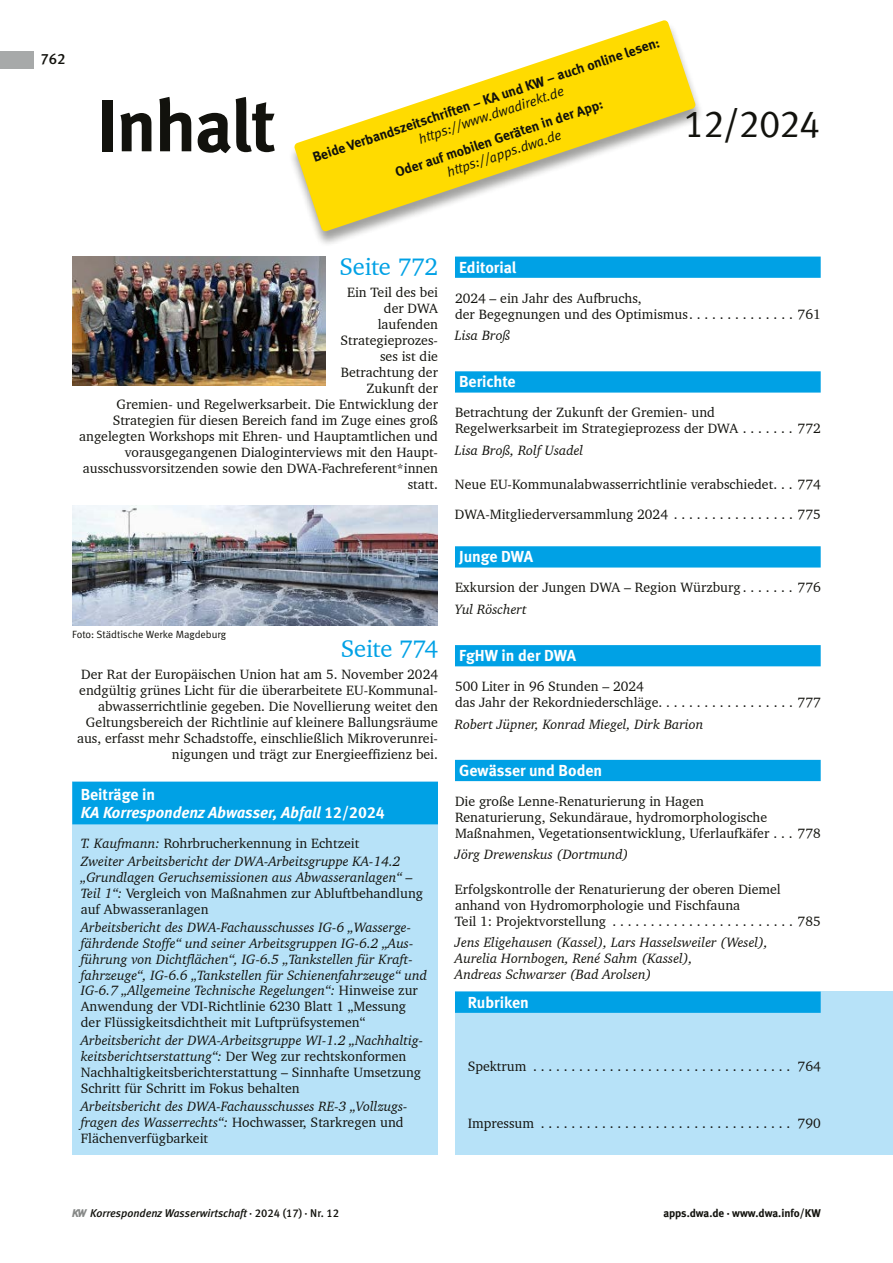
<style>
.page{position:relative;width:893px;height:1263px;background:#fff}
.page>*{position:absolute;margin:0;border:0;box-sizing:border-box;transform-origin:0 0}
.Inhalt{font:700 73.5px "Meta";letter-spacing:-.02em;color:#12120d}
.aktuelle_Ausgabe{font:38.25px "Meta Normal LF";letter-spacing:-.035em;color:#12120d}
.Inhalt-Seitenzahl-gross-cyan{font:24.45px "Charter BT";letter-spacing:-.01em;color:#00a1e5}
.Balken_Rubrik{font:15.9px "Meta Bold LF";color:#fff}
.Kasten_Balken_2zeilig{font:italic 15.9px/18px "Meta Bold LF";letter-spacing:-.005em;color:#fff}
.t1{font:15px "Meta Medium LF";color:#12120d}
.Inhalt-G1{font:13.8px/15.9px "Charter BT";color:#12120d}
.Kasten_Inhalt{font:italic 13.8px/15.9px "Charter BT";color:#12120d}
.Kasten_Inhalt-2{font:13.8px/15.9px "Charter BT";color:#12120d}
.Inhalt-G1-2{font:13.8px/16.2px "Meta Bold LF";color:#12120d;text-align:center}
.t2{font:italic 11.25px "Meta Medium LF";color:#12120d}
.t3{font:700 11.25px "Meta";color:#12120d}
.Bildnachweis{font:10.5px "Meta Normal LF";color:#12120d}
.s1{font-family:"Meta Normal LF";font-style:italic}
.s2{font-style:normal}
.s3{font-style:italic}
.s4{font-family:"KAKW";font-style:normal;font-size:11.7px;color:#878988}
</style>
<div class="page">
<div style="left:0;top:51px;width:34px;height:17px;background:#a7a9a9"></div>
<div style="left:455px;top:991px;width:438px;height:164px;background:#b7e2f8"></div>
<div style="left:72px;top:782px;width:366px;height:373px;background:#b7e2f8"></div>
<div style="left:72px;top:782px;width:366px;height:42px;background:#00a1e5"></div>
<div style="left:455px;top:991px;width:366px;height:22px;background:#00a1e5"></div>
<div style="left:455px;top:257px;width:366px;height:21px;background:#00a1e5"></div>
<div style="left:455px;top:371px;width:366px;height:22px;background:#00a1e5"></div>
<div style="left:455px;top:546px;width:366px;height:21px;background:#00a1e5"></div>
<div style="left:455px;top:645px;width:366px;height:21px;background:#00a1e5"></div>
<div style="left:455px;top:760px;width:366px;height:21px;background:#00a1e5"></div>
<svg style="left:294px;top:20px;width:402px;height:212px"></svg>
<img style="left:72px;top:505px;width:366px;height:121px">
<img style="left:72px;top:257px;width:253px;height:128px">
<p class="t1" style="left:40px;top:50px;width:27px">762</p>
<p class="Inhalt" style="left:97px;top:82px;width:181px">Inhalt</p>
<p class="Inhalt-G1-2" style="left:311px;top:151px;width:366px;rotate:-19deg">Beide Verbandszeitschriften – KA und KW – auch online lesen: <span class="s1">https://www.dwadirekt.de</span></p>
<p class="Inhalt-G1-2" style="left:393px;top:166px;width:220px;rotate:-19deg">Oder auf mobilen Geräten in der App: <span class="s1">https://apps.dwa.de</span></p>
<p class="aktuelle_Ausgabe" style="left:684px;top:102px;width:139px">12/2024</p>
<p class="Inhalt-Seitenzahl-gross-cyan" style="left:339px;top:252px;width:100px">Seite 772</p>
<p class="Inhalt-G1" style="left:79px;top:284px;width:360px;text-align:right">Ein Teil des bei<br>der DWA<br>laufenden<br>Strategieprozes-<br>ses ist die<br>Betrachtung der<br>Zukunft der<br>Gremien- und Regelwerksarbeit. Die Entwicklung der<br>Strategien für diesen Bereich fand im Zuge eines groß angelegten Workshops mit Ehren- und Hauptamtlichen und vorausgegangenen Dialoginterviews mit den Haupt&shy;ausschussvorsitzenden sowie den DWA-Fachreferent*innen statt.</p>
<p class="Bildnachweis" style="left:72px;top:629px;width:155px">Foto: Städtische Werke Magdeburg</p>
<p class="Inhalt-Seitenzahl-gross-cyan" style="left:341px;top:634px;width:99px">Seite 774</p>
<p class="Inhalt-G1" style="left:77px;top:666px;width:362px;text-align:right">Der Rat der Europäischen Union hat am 5. November 2024 endgültig grünes Licht für die überarbeitete EU-Kommunal&shy;abwasserrichtlinie gegeben. Die Novellierung weitet den Geltungsbereich der Richtlinie auf kleinere Ballungsräume aus, erfasst mehr Schadstoffe, einschließlich Mikroverunrei&shy;nigungen und trägt zur Energieeffizienz bei.</p>
<p class="Kasten_Balken_2zeilig" style="left:81px;top:785px;width:306px"><span class="s2">Beiträge in<br></span>KA Korrespondenz Abwasser, Abfall <span class="s2">12/2024</span></p>
<p class="Kasten_Inhalt-2" style="left:81px;top:835px;width:280px"><span class="s3">T. Kaufmann:</span> Rohrbrucherkennung in Echtzeit</p>
<p class="Kasten_Inhalt" style="left:81px;top:853px;width:344px">Zweiter Arbeitsbericht der DWA-Arbeitsgruppe KA-14.2 „Grundlagen Geruchsemissionen aus Abwasseranlagen“ – Teil 1“: <span class="s2">Vergleich von Maßnahmen zur Abluftbehandlung auf Abwasseranlagen</span></p>
<p class="Kasten_Inhalt" style="left:81px;top:918px;width:348px">Arbeitsbericht des DWA-Fachausschusses IG-6 „Wasserge&shy;fährdende Stoffe“ und seiner Arbeitsgruppen IG-6.2 „Aus&shy;führung von Dichtflächen“, IG-6.5 „Tankstellen für Kraft&shy;fahrzeuge“, IG-6.6 „Tankstellen für Schienenfahrzeuge“ und IG-6.7 „Allgemeine Technische Regelungen“: <span class="s2">Hinweise zur Anwendung der VDI-Richtlinie 6230 Blatt 1 „Messung der Flüssigkeitsdichtheit mit Luftprüfsystemen“</span></p>
<p class="Kasten_Inhalt-2" style="left:81px;top:1032px;width:344px"><span class="s3">Arbeitsbericht der DWA-Arbeitsgruppe WI-1.2 „Nachhaltig&shy;keitsberichtserstattung“:</span> Der Weg zur rechtskonformen Nachhaltigkeitsberichterstattung – Sinnhafte Umsetzung Schritt für Schritt im Fokus behalten</p>
<p class="Kasten_Inhalt" style="left:81px;top:1098px;width:327px">Arbeitsbericht des DWA-Fachausschusses RE-3 „Vollzugs&shy;fragen des Wasserrechts“: <span class="s2">Hochwasser, Starkregen und<br>Flächenverfügbarkeit</span></p>
<p class="Balken_Rubrik" style="left:459px;top:258px;width:59px">Editorial</p>
<p class="Inhalt-G1" style="left:455px;top:290px;width:239px">2024 – ein Jahr des Aufbruchs,<br>der Begegnungen und des Optimismus ..............</p>
<p class="Inhalt-G1" style="left:798px;top:306px;width:25px">761</p>
<p class="Kasten_Inhalt" style="left:455px;top:327px;width:57px">Lisa Broß</p>
<p class="Balken_Rubrik" style="left:459px;top:372px;width:58px">Berichte</p>
<p class="Inhalt-G1" style="left:455px;top:404px;width:288px">Betrachtung der Zukunft der Gremien- und<br>Regelwerksarbeit im Strategieprozess der DWA ........</p>
<p class="Inhalt-G1" style="left:798px;top:420px;width:25px">772</p>
<p class="Kasten_Inhalt" style="left:455px;top:442px;width:130px">Lisa Broß, Rolf Usadel</p>
<p class="Inhalt-G1" style="left:455px;top:476px;width:323px">Neue EU-Kommunalabwasserrichtlinie verabschiedet ...</p>
<p class="Inhalt-G1" style="left:798px;top:476px;width:25px">774</p>
<p class="Inhalt-G1" style="left:455px;top:506px;width:218px">DWA-Mitgliederversammlung 2024 .................</p>
<p class="Inhalt-G1" style="left:798px;top:506px;width:25px">775</p>
<p class="Balken_Rubrik" style="left:459px;top:547px;width:75px">Junge DWA</p>
<p class="Inhalt-G1" style="left:455px;top:579px;width:293px">Exkursion der Jungen DWA – Region Würzburg .......</p>
<p class="Inhalt-G1" style="left:798px;top:579px;width:25px">776</p>
<p class="Kasten_Inhalt" style="left:455px;top:601px;width:73px">Yul Röschert</p>
<p class="Balken_Rubrik" style="left:459px;top:646px;width:118px">FgHW in der DWA</p>
<p class="Inhalt-G1" style="left:455px;top:678px;width:209px">500 Liter in 96 Stunden – 2024 das Jahr der Rekordniederschläge ..................</p>
<p class="Inhalt-G1" style="left:798px;top:694px;width:25px">777</p>
<p class="Kasten_Inhalt" style="left:455px;top:716px;width:250px">Robert Jüpner, Konrad Miegel, Dirk Barion</p>
<p class="Balken_Rubrik" style="left:459px;top:761px;width:144px">Gewässer und Boden</p>
<p class="Inhalt-G1" style="left:455px;top:793px;width:319px">Die große Lenne-Renaturierung in Hagen<br>Renaturierung, Sekundäraue, hydromorphologische<br>Maßnahmen, Vegetationsentwicklung, Uferlaufkäfer ....</p>
<p class="Inhalt-G1" style="left:798px;top:825px;width:25px">778</p>
<p class="Kasten_Inhalt" style="left:455px;top:846px;width:175px">Jörg Drewenskus (Dortmund)</p>
<p class="Inhalt-G1" style="left:455px;top:881px;width:327px">Erfolgskontrolle der Renaturierung der oberen Diemel anhand von Hydromorphologie und Fischfauna<br>Teil 1: Projektvorstellung .........................</p>
<p class="Inhalt-G1" style="left:798px;top:913px;width:25px">785</p>
<p class="Kasten_Inhalt" style="left:455px;top:934px;width:315px">Jens Eligehausen (Kassel), Lars Hasselsweiler (Wesel),<br>Aurelia Hornbogen, René Sahm (Kassel),<br>Andreas Schwarzer (Bad Arolsen)</p>
<p class="Balken_Rubrik" style="left:468px;top:992px;width:63px">Rubriken</p>
<p class="Inhalt-G1" style="left:468px;top:1058px;width:60px">Spektrum</p>
<p class="Inhalt-G1" style="left:798px;top:1058px;width:25px">764</p>
<p class="Inhalt-G1" style="left:468px;top:1115px;width:68px">Impressum</p>
<p class="Inhalt-G1" style="left:798px;top:1115px;width:25px">790</p>
<p class="t2" style="left:72px;top:1206px;width:268px"><span class="s4">w</span> Korrespondenz Wasserwirtschaft <span class="s2">· 2024 (17) · Nr. 12</span></p>
<p class="t3" style="left:663px;top:1206px;width:159px">apps.dwa.de · www.dwa.info/KW</p>
</div>
